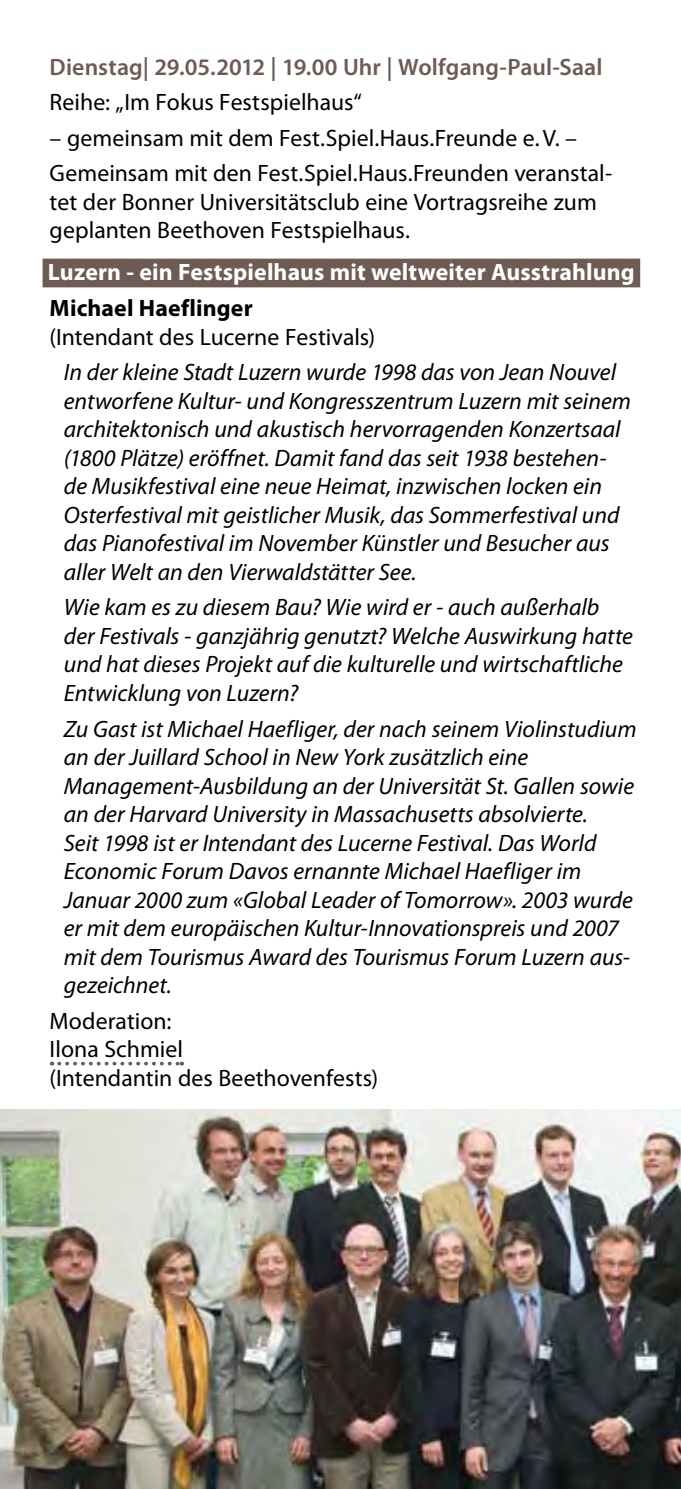
<style>
.page{position:relative;width:681px;height:1489px;background:#fff}
.page>*{position:absolute;margin:0;border:0;box-sizing:border-box;transform-origin:0 0}
.t1{font:italic 23.75px/28.5px "Myriad Pro";color:#000}
.t2{font:23.75px/28.5px "Myriad Pro";letter-spacing:.005em;color:#000}
.t3{font:700 23.75px "Myriad Pro";letter-spacing:.005em;color:#fff}
.t4{font:600 23.75px "Myriad Pro";letter-spacing:.005em;color:#6d5b54}
.t5{font:700 23.75px "Myriad Pro";letter-spacing:.005em;color:#000}
</style>
<div class="page">
<div style="left:43px;top:258px;width:597px;height:29px;background:#6d5b54"></div>
<svg style="left:59px;top:1061px;width:123px;height:4px"></svg>
<img style="left:0;top:1109px;width:680px;height:379px">
<p class="t4" style="left:50px;top:51px;width:554px">Dienstag| 29.05.2012 | 19.00 Uhr | Wolfgang-Paul-Saal</p>
<p class="t2" style="left:50px;top:87px;width:314px">Reihe: „Im Fokus Festspielhaus“</p>
<p class="t2" style="left:50px;top:120px;width:564px;line-height:35.5px">– gemeinsam mit dem Fest.Spiel.Haus.Freunde e.V. –<br>Gemeinsam mit den Fest.Spiel.Haus.Freunden veranstal-</p>
<p class="t2" style="left:50px;top:187px;width:548px">tet der Bonner Universitätsclub eine Vortragsreihe zum geplanten Beethoven Festspielhaus.</p>
<p class="t3" style="left:48px;top:257px;width:588px">Luzern - ein Festspielhaus mit weltweiter Ausstrahlung</p>
<p class="t5" style="left:50px;top:292px;width:204px">Michael Haeflinger</p>
<p class="t2" style="left:50px;top:322px;width:327px">(Intendant des Lucerne Festivals)</p>
<p class="t1" style="left:64px;top:357px;width:568px">In der kleine Stadt Luzern wurde 1998 das von Jean Nouvel entworfene Kultur- und Kongresszentrum Luzern mit seinem architektonisch und akustisch hervorragenden Konzertsaal (1800 Plätze) eröffnet. Damit fand das seit 1938 bestehen&shy;de Musikfestival eine neue Heimat, inzwischen locken ein Osterfestival mit geistlicher Musik, das Sommerfestival und das Pianofestival im November Künstler und Besucher aus aller Welt an den Vierwaldstätter See.</p>
<p class="t1" style="left:64px;top:592px;width:570px">Wie kam es zu diesem Bau? Wie wird er - auch außerhalb der Festivals - ganzjährig genutzt? Welche Auswirkung hatte und hat dieses Projekt auf die kulturelle und wirtschaftliche Entwicklung von Luzern?</p>
<p class="t1" style="left:64px;top:714px;width:574px">Zu Gast ist Michael Haefliger, der nach seinem Violinstudium an der Juillard School in New York zusätzlich eine Management-Ausbildung an der Universität St. Gallen sowie an der Harvard University in Massachusetts absolvierte.<br>Seit 1998 ist er Intendant des Lucerne Festival. Das World Economic Forum Davos ernannte Michael Haefliger im Januar 2000 zum «Global Leader of Tomorrow». 2003 wurde er mit dem europäischen Kultur-Innovationspreis und 2007 mit dem Tourismus Award des Tourismus Forum Luzern aus&shy;gezeichnet.</p>
<p class="t2" style="left:50px;top:1006px;width:330px">Moderation:<br>Ilona Schmiel<br>(Intendantin des Beethovenfests)</p>
</div>
